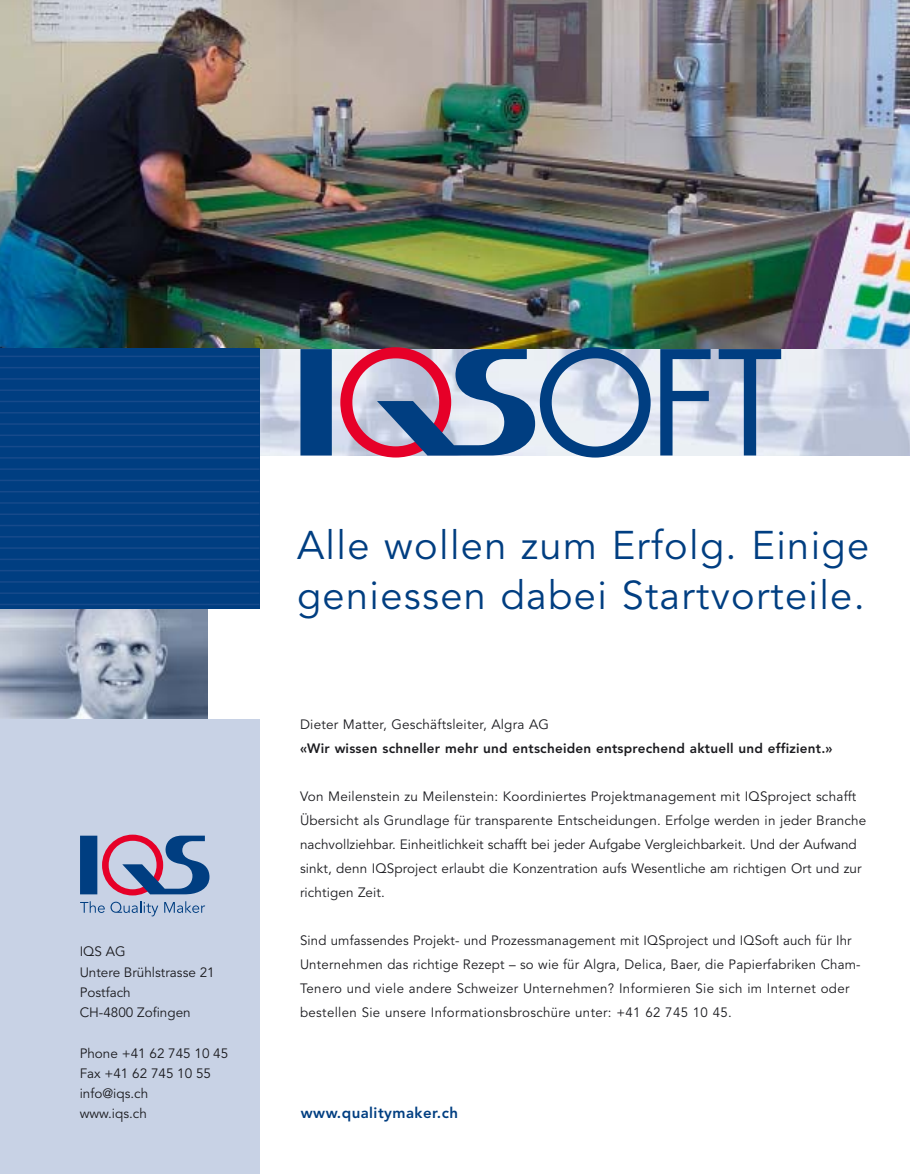
<style>
.page{position:relative;width:910px;height:1174px;background:#fff}
.page>*{position:absolute;margin:0;border:0;box-sizing:border-box;transform-origin:0 0}
.t1{font:39.75px/49.8px "Avenir";letter-spacing:.035em;color:#003e81}
.t2{font:800 15px "Avenir";letter-spacing:.03em;color:#003e81}
.t3{font:13.5px/24px "Avenir";letter-spacing:.015em;color:#1b1b1f}
.t4{font:800 13.5px "Avenir";letter-spacing:.02em;color:#1b1b1f}
</style>
<div class="page">
<hr style="left:909px;top:0;width:1px;height:1173px;background:#000">
<hr style="left:0;top:1173px;width:909px;height:1px;background:#000">
<img style="left:0;top:0;width:909px;height:349px">
<div style="left:0;top:719px;width:259px;height:454px;background:#c8d2e5"></div>
<img style="left:0;top:609px;width:207px;height:110px">
<svg style="left:80px;top:901px;width:78px;height:15px"></svg>
<svg style="left:164px;top:901px;width:41px;height:12px"></svg>
<div style="left:80px;top:835px;width:17px;height:59px;background:#003e81"></div>
<svg style="left:102px;top:834px;width:107px;height:61px"></svg>
<img style="left:259px;top:349px;width:650px;height:106px">
<svg style="left:660px;top:349px;width:50px;height:106px;background:#86a1c2"></svg>
<svg style="left:718px;top:349px;width:63px;height:106px;background:#96acca"></svg>
<div style="left:300px;top:349px;width:32px;height:106px;background:#003e81"></div>
<svg style="left:340px;top:347px;width:310px;height:110px;background:#9a9ab7"></svg>
<div style="left:0;top:349px;width:259px;height:260px;background:#003e81"></div>
<hr style="left:0;top:355px;width:259px;height:2px;background:#174a8b">
<hr style="left:0;top:367px;width:259px;height:1px;background:#174a8b">
<hr style="left:0;top:378px;width:259px;height:2px;background:#174a8b">
<hr style="left:0;top:389px;width:259px;height:2px;background:#174a8b">
<hr style="left:0;top:401px;width:259px;height:1px;background:#174a8b">
<hr style="left:0;top:412px;width:259px;height:1px;background:#174a8b">
<hr style="left:0;top:423px;width:259px;height:2px;background:#174a8b">
<hr style="left:0;top:434px;width:259px;height:2px;background:#174a8b">
<hr style="left:0;top:446px;width:259px;height:1px;background:#174a8b">
<hr style="left:0;top:457px;width:259px;height:1px;background:#174a8b">
<hr style="left:0;top:468px;width:259px;height:2px;background:#174a8b">
<hr style="left:0;top:479px;width:259px;height:2px;background:#174a8b">
<hr style="left:0;top:491px;width:259px;height:1px;background:#174a8b">
<hr style="left:0;top:502px;width:259px;height:1px;background:#174a8b">
<hr style="left:0;top:513px;width:259px;height:2px;background:#174a8b">
<hr style="left:0;top:525px;width:259px;height:1px;background:#174a8b">
<hr style="left:0;top:536px;width:259px;height:1px;background:#174a8b">
<hr style="left:0;top:547px;width:259px;height:2px;background:#174a8b">
<hr style="left:0;top:558px;width:259px;height:2px;background:#174a8b">
<hr style="left:0;top:570px;width:259px;height:1px;background:#174a8b">
<hr style="left:0;top:581px;width:259px;height:1px;background:#174a8b">
<hr style="left:0;top:592px;width:259px;height:2px;background:#174a8b">
<hr style="left:0;top:603px;width:259px;height:2px;background:#174a8b">
<p class="t3" style="left:80px;top:943px;width:136px;line-height:20.2px">IQS AG<br>Untere Brühlstrasse 21<br>Postfach<br>CH-4800 Zofingen</p>
<p class="t3" style="left:80px;top:1044px;width:150px;line-height:20.2px">Phone +41 62 745 10 45<br>Fax +41 62 745 10 55 info@iqs.ch<br>www.iqs.ch</p>
<h1 class="t1" style="left:297px;top:525px;width:573px">Alle wollen zum Erfolg. Einige geniessen dabei Startvorteile.</h1>
<p class="t3" style="left:300px;top:714px;width:250px">Dieter Matter, Geschäftsleiter, Algra AG</p>
<p class="t4" style="left:300px;top:743px;width:534px">«Wir wissen schneller mehr und entscheiden entsprechend aktuell und effizient.»</p>
<p class="t3" style="left:300px;top:786px;width:568px">Von Meilenstein zu Meilenstein: Koordiniertes Projektmanagement mit IQSproject schafft Übersicht als Grundlage für transparente Entscheidungen. Erfolge werden in jeder Branche nachvollziehbar. Einheitlichkeit schafft bei jeder Aufgabe Vergleichbarkeit. Und der Aufwand sinkt, denn IQSproject erlaubt die Konzentration aufs Wesentliche am richtigen Ort und zur richtigen Zeit.</p>
<p class="t3" style="left:300px;top:930px;width:562px">Sind umfassendes Projekt- und Prozessmanagement mit IQSproject und IQSoft auch für Ihr Unternehmen das richtige Rezept – so wie für Algra, Delica, Baer, die Papierfabriken Cham-Tenero und viele andere Schweizer Unternehmen? Informieren Sie sich im Internet oder bestellen Sie unsere Informationsbroschüre unter: +41 62 745 10 45.</p>
<p class="t2" style="left:301px;top:1107px;width:159px">www.qualitymaker.ch</p>
</div>
